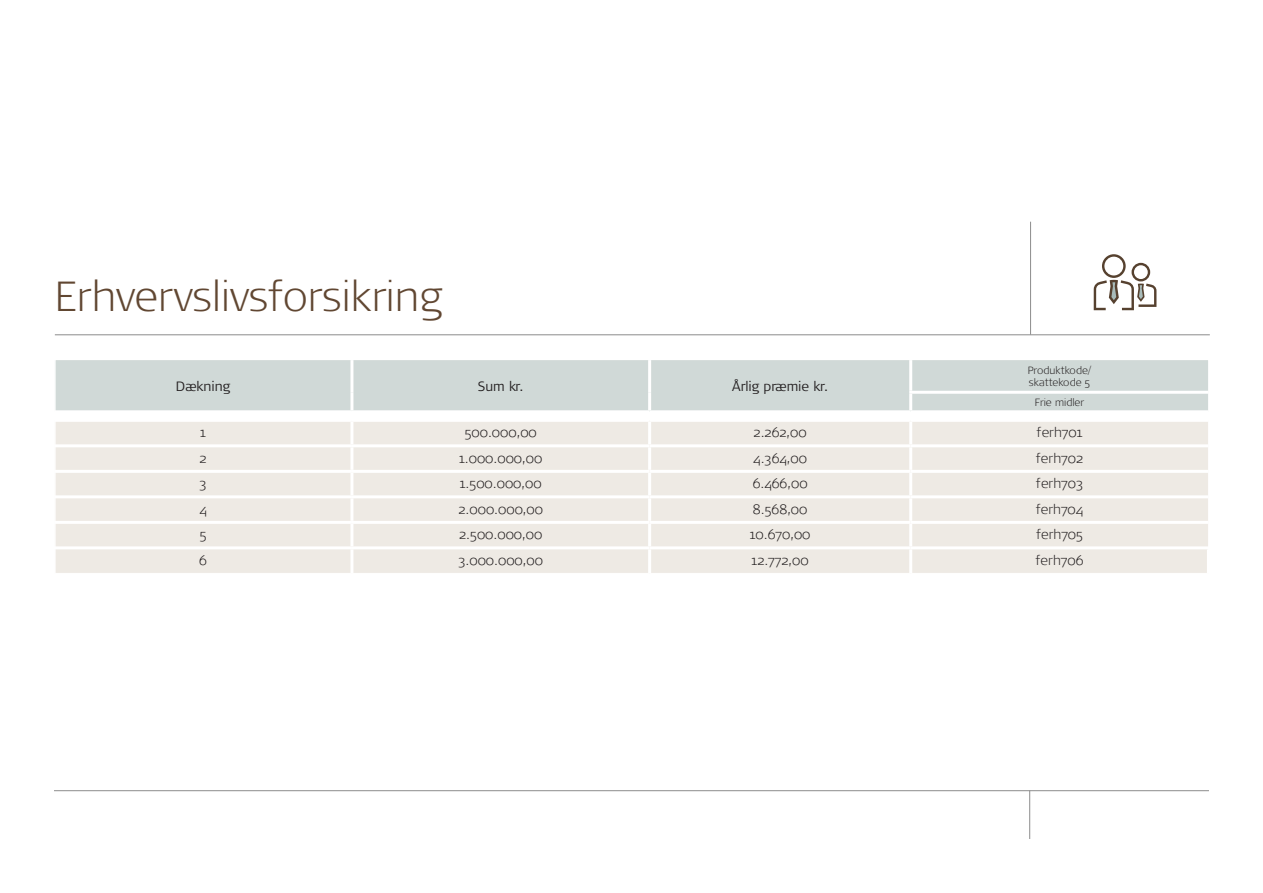
<style>
.page{position:relative;width:1263px;height:893px;background:#fff}
.page>*{position:absolute;margin:0;border:0;box-sizing:border-box;transform-origin:0 0}
.t1{font:300 expanded 42px "Signa OT";color:#614732}
.t2{font:300 expanded 13.5px "Signa OT";color:#231f20}
.t3{font:300 13.5px "Signa Column";color:#231f20}
.t4{font:300 expanded 10.5px/12.6px "Signa OT";color:#231f20}
</style>
<div class="page">
<hr style="left:55px;top:335px;width:1155px;height:1px;background:#8c8c8c">
<hr style="left:1030px;top:222px;width:1px;height:113px;background:#8c8c8c">
<hr style="left:54px;top:790px;width:1155px;height:1px;background:#8c8c8c">
<hr style="left:1029px;top:790px;width:1px;height:49px;background:#8c8c8c">
<svg style="left:1094px;top:254px;width:62px;height:56px"></svg>
<div style="left:57px;top:362px;width:1150px;height:48px;background:#d0d9d7"></div>
<div style="left:57px;top:422px;width:1150px;height:151px;background:#eeeae4"></div>
<hr style="left:54px;top:546px;width:298px;height:3px;background:#fff">
<hr style="left:352px;top:546px;width:298px;height:3px;background:#fff">
<hr style="left:650px;top:546px;width:261px;height:3px;background:#fff">
<hr style="left:911px;top:546px;width:299px;height:3px;background:#fff">
<hr style="left:350px;top:360px;width:3px;height:32px;background:#fff">
<hr style="left:648px;top:360px;width:3px;height:32px;background:#fff">
<hr style="left:350px;top:392px;width:3px;height:18px;background:#fff">
<hr style="left:648px;top:392px;width:3px;height:18px;background:#fff">
<hr style="left:909px;top:360px;width:3px;height:31px;background:#fff">
<hr style="left:909px;top:391px;width:299px;height:3px;background:#fff">
<hr style="left:909px;top:394px;width:3px;height:16px;background:#fff">
<hr style="left:350px;top:422px;width:3px;height:22px;background:#fff">
<hr style="left:648px;top:422px;width:3px;height:22px;background:#fff">
<hr style="left:909px;top:422px;width:3px;height:22px;background:#fff">
<hr style="left:54px;top:444px;width:298px;height:3px;background:#fff">
<hr style="left:352px;top:444px;width:298px;height:3px;background:#fff">
<hr style="left:350px;top:447px;width:3px;height:23px;background:#fff">
<hr style="left:650px;top:444px;width:261px;height:3px;background:#fff">
<hr style="left:648px;top:447px;width:3px;height:23px;background:#fff">
<hr style="left:911px;top:444px;width:297px;height:3px;background:#fff">
<hr style="left:909px;top:447px;width:3px;height:23px;background:#fff">
<hr style="left:54px;top:470px;width:298px;height:3px;background:#fff">
<hr style="left:352px;top:470px;width:298px;height:3px;background:#fff">
<hr style="left:350px;top:473px;width:3px;height:22px;background:#fff">
<hr style="left:650px;top:470px;width:261px;height:3px;background:#fff">
<hr style="left:648px;top:473px;width:3px;height:22px;background:#fff">
<hr style="left:911px;top:470px;width:297px;height:3px;background:#fff">
<hr style="left:909px;top:473px;width:3px;height:22px;background:#fff">
<hr style="left:54px;top:495px;width:298px;height:3px;background:#fff">
<hr style="left:352px;top:495px;width:298px;height:3px;background:#fff">
<hr style="left:350px;top:498px;width:3px;height:23px;background:#fff">
<hr style="left:650px;top:495px;width:261px;height:3px;background:#fff">
<hr style="left:648px;top:498px;width:3px;height:23px;background:#fff">
<hr style="left:911px;top:495px;width:297px;height:3px;background:#fff">
<hr style="left:909px;top:498px;width:3px;height:23px;background:#fff">
<hr style="left:54px;top:521px;width:298px;height:3px;background:#fff">
<hr style="left:352px;top:521px;width:298px;height:3px;background:#fff">
<hr style="left:350px;top:524px;width:3px;height:22px;background:#fff">
<hr style="left:650px;top:521px;width:261px;height:3px;background:#fff">
<hr style="left:648px;top:524px;width:3px;height:22px;background:#fff">
<hr style="left:911px;top:521px;width:297px;height:3px;background:#fff">
<hr style="left:909px;top:524px;width:3px;height:22px;background:#fff">
<hr style="left:350px;top:549px;width:3px;height:24px;background:#fff">
<hr style="left:648px;top:549px;width:3px;height:24px;background:#fff">
<hr style="left:909px;top:549px;width:3px;height:24px;background:#fff">
<div style="left:54px;top:359px;width:1156px;height:373px;border:2px solid #fff"></div>
<h1 class="t1" style="left:55px;top:271px;width:389px">Erhvervslivsforsikring</h1>
<p class="t3" style="left:176px;top:379px;width:56px">Dækning</p>
<p class="t3" style="left:478px;top:379px;width:47px">Sum kr.</p>
<p class="t3" style="left:732px;top:379px;width:97px">Årlig præmie kr.</p>
<p class="t4" style="left:1028px;top:364px;width:65px">Produktkode/ skattekode 5</p>
<p class="t4" style="left:1035px;top:396px;width:51px">Frie midler</p>
<p class="t2" style="left:200px;top:423px;width:7px">1</p>
<p class="t2" style="left:465px;top:423px;width:74px">500.000,00</p>
<p class="t2" style="left:753px;top:423px;width:55px">2.262,00</p>
<p class="t2" style="left:1037px;top:423px;width:47px">ferh701</p>
<p class="t2" style="left:200px;top:448px;width:9px">2</p>
<p class="t2" style="left:459px;top:448px;width:85px">1.000.000,00</p>
<p class="t2" style="left:753px;top:448px;width:55px">4.364,00</p>
<p class="t2" style="left:1036px;top:448px;width:49px">ferh702</p>
<p class="t2" style="left:200px;top:474px;width:9px">3</p>
<p class="t2" style="left:460px;top:474px;width:83px">1.500.000,00</p>
<p class="t2" style="left:753px;top:474px;width:56px">6.466,00</p>
<p class="t2" style="left:1036px;top:474px;width:49px">ferh703</p>
<p class="t2" style="left:199px;top:500px;width:9px">4</p>
<p class="t2" style="left:458px;top:500px;width:86px">2.000.000,00</p>
<p class="t2" style="left:753px;top:500px;width:56px">8.568,00</p>
<p class="t2" style="left:1036px;top:500px;width:49px">ferh704</p>
<p class="t2" style="left:200px;top:525px;width:8px">5</p>
<p class="t2" style="left:459px;top:525px;width:85px">2.500.000,00</p>
<p class="t2" style="left:750px;top:525px;width:62px">10.670,00</p>
<p class="t2" style="left:1036px;top:525px;width:48px">ferh705</p>
<p class="t2" style="left:199px;top:551px;width:9px">6</p>
<p class="t2" style="left:458px;top:551px;width:86px">3.000.000,00</p>
<p class="t2" style="left:752px;top:551px;width:59px">12.772,00</p>
<p class="t2" style="left:1035px;top:551px;width:49px">ferh706</p>
</div>
